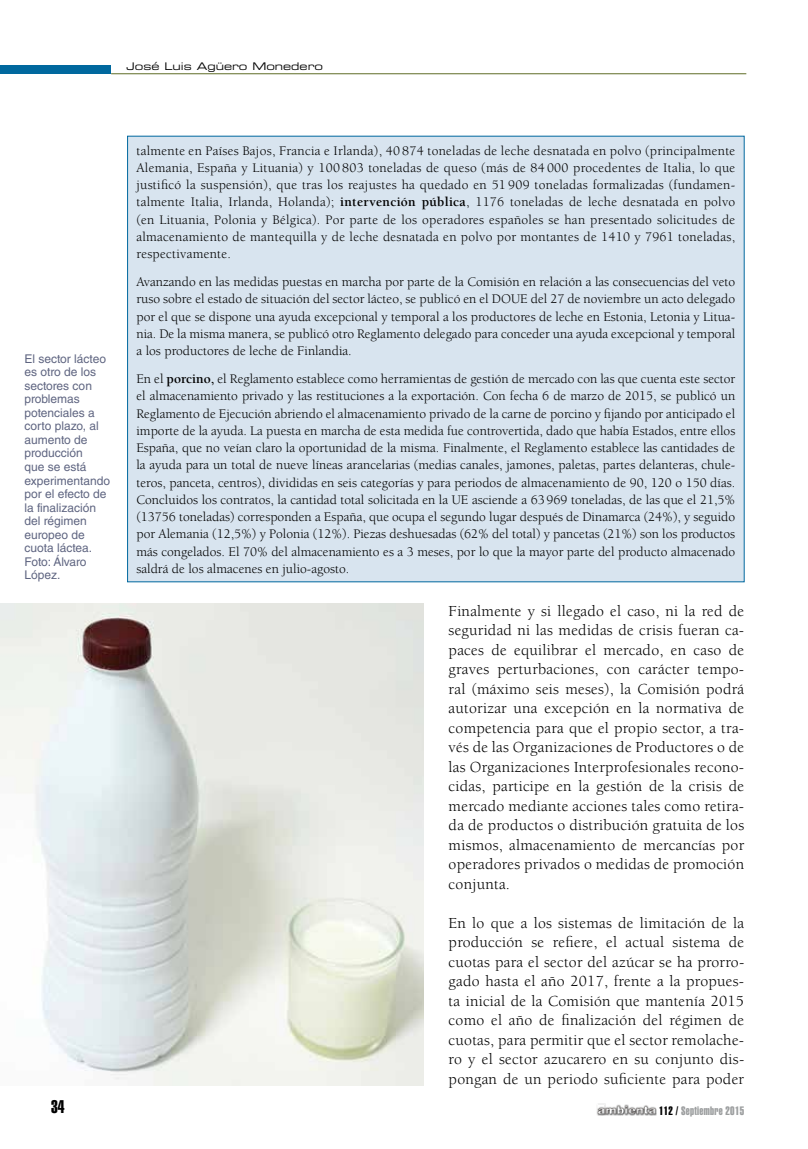
<style>
.page{position:relative;width:808px;height:1149px;background:#fff}
.page>*{position:absolute;margin:0;border:0;box-sizing:border-box;transform-origin:0 0}
.t1{font:18px "Helvetica LT Std Extra Comp";color:#000}
.t2{font:15.75px/19.5px "Berkeley Std";letter-spacing:.015em;color:#000;text-align:justify}
.t3{font:13.5px/17.2px "Berkeley Std";color:#000;text-align:justify}
.t4{font:12px/13.5px "Helvetica LT Std";color:#5f6581}
.t5{font:12px "Helvetica LT Std Extra Comp";letter-spacing:.025em;color:#9c9e9f}
.t6{font:10.5px "Eurostile LT Std Ex 2";color:#000}
.s1{font-weight:700}
.s2{color:#000}
</style>
<div class="page">
<div style="left:0;top:65px;width:111px;height:9px;background:#00689e"></div>
<hr style="left:111px;top:73px;width:635px;height:1px;background:#5f6d27">
<img style="left:596px;top:1103px;width:61px;height:13px">
<img style="left:0;top:603px;width:423px;height:481px">
<div style="left:128px;top:136px;width:616px;height:445px;background:#d8e4ef"></div>
<p class="t6" style="left:126px;top:59px;width:198px">José Luis Agüero Monedero</p>
<p class="t4" style="left:24px;top:352px;width:87px">El sector lácteo es otro de los sectores con problemas potenciales a corto plazo, al aumento de producción<br>que se está experimentando por el efecto de la finalización del régimen europeo de cuota láctea.<br>Foto: Álvaro<br>López.</p>
<p class="t3" style="left:136px;top:142px;width:600px">talmente en Países Bajos, Francia e Irlanda), 40 874 toneladas de leche desnatada en polvo (principalmente Alemania, España y Lituania) y 100 803 toneladas de queso (más de 84 000 procedentes de Italia, lo que justificó la suspensión), que tras los reajustes ha quedado en 51 909 toneladas formalizadas (fundamen&shy;talmente Italia, Irlanda, Holanda); <span class="s1">intervención pública</span>, 1176 toneladas de leche desnatada en polvo (en Lituania, Polonia y Bélgica). Por parte de los operadores españoles se han presentado solicitudes de almacenamiento de mantequilla y de leche desnatada en polvo por montantes de 1410 y 7961 toneladas, respectivamente.</p>
<p class="t3" style="left:136px;top:273px;width:600px">Avanzando en las medidas puestas en marcha por parte de la Comisión en relación a las consecuencias del veto ruso sobre el estado de situación del sector lácteo, se publicó en el DOUE del 27 de noviembre un acto delegado por el que se dispone una ayuda excepcional y temporal a los productores de leche en Estonia, Letonia y Litua&shy;nia. De la misma manera, se publicó otro Reglamento delegado para conceder una ayuda excepcional y temporal a los productores de leche de Finlandia.</p>
<p class="t3" style="left:136px;top:370px;width:600px">En el <span class="s1">porcino,</span> el Reglamento establece como herramientas de gestión de mercado con las que cuenta este sector el almacenamiento privado y las restituciones a la exportación. Con fecha 6 de marzo de 2015, se publicó un Reglamento de Ejecución abriendo el almacenamiento privado de la carne de porcino y fijando por anticipado el importe de la ayuda. La puesta en marcha de esta medida fue controvertida, dado que había Estados, entre ellos España, que no veían claro la oportunidad de la misma. Finalmente, el Reglamento establece las cantidades de la ayuda para un total de nueve líneas arancelarias (medias canales, jamones, paletas, partes delanteras, chule&shy;teros, panceta, centros), divididas en seis categorías y para periodos de almacenamiento de 90, 120 o 150 días.<br>Concluidos los contratos, la cantidad total solicitada en la UE asciende a 63969 toneladas, de las que el 21,5% (13756 toneladas) corresponden a España, que ocupa el segundo lugar después de Dinamarca (24%), y seguido por Alemania (12,5%) y Polonia (12%). Piezas deshuesadas (62% del total) y pancetas (21%) son los productos más congelados. El 70% del almacenamiento es a 3 meses, por lo que la mayor parte del producto almacenado saldrá de los almacenes en julio-agosto.</p>
<p class="t2" style="left:449px;top:601px;width:297px">Finalmente y si llegado el caso, ni la red de seguridad ni las medidas de crisis fueran ca&shy;paces de equilibrar el mercado, en caso de graves perturbaciones, con carácter tempo&shy;ral (máximo seis meses), la Comisión podrá autorizar una excepción en la normativa de competencia para que el propio sector, a tra&shy;vés de las Organizaciones de Productores o de las Organizaciones Interprofesionales recono&shy;cidas, participe en la gestión de la crisis de mercado mediante acciones tales como retira&shy;da de productos o distribución gratuita de los mismos, almacenamiento de mercancías por operadores privados o medidas de promoción conjunta.</p>
<p class="t2" style="left:449px;top:913px;width:297px">En lo que a los sistemas de limitación de la producción se refiere, el actual sistema de cuotas para el sector del azúcar se ha prorro&shy;gado hasta el año 2017, frente a la propues&shy;ta inicial de la Comisión que mantenía 2015 como el año de finalización del régimen de cuotas, para permitir que el sector remolache&shy;ro y el sector azucarero en su conjunto dis&shy;pongan de un periodo suficiente para poder</p>
<h1 class="t1" style="left:51px;top:1095px;width:15px">34</h1>
<p class="t5" style="left:659px;top:1103px;width:87px"><span class="s2">112 /</span> Septiembre 2015</p>
</div>
